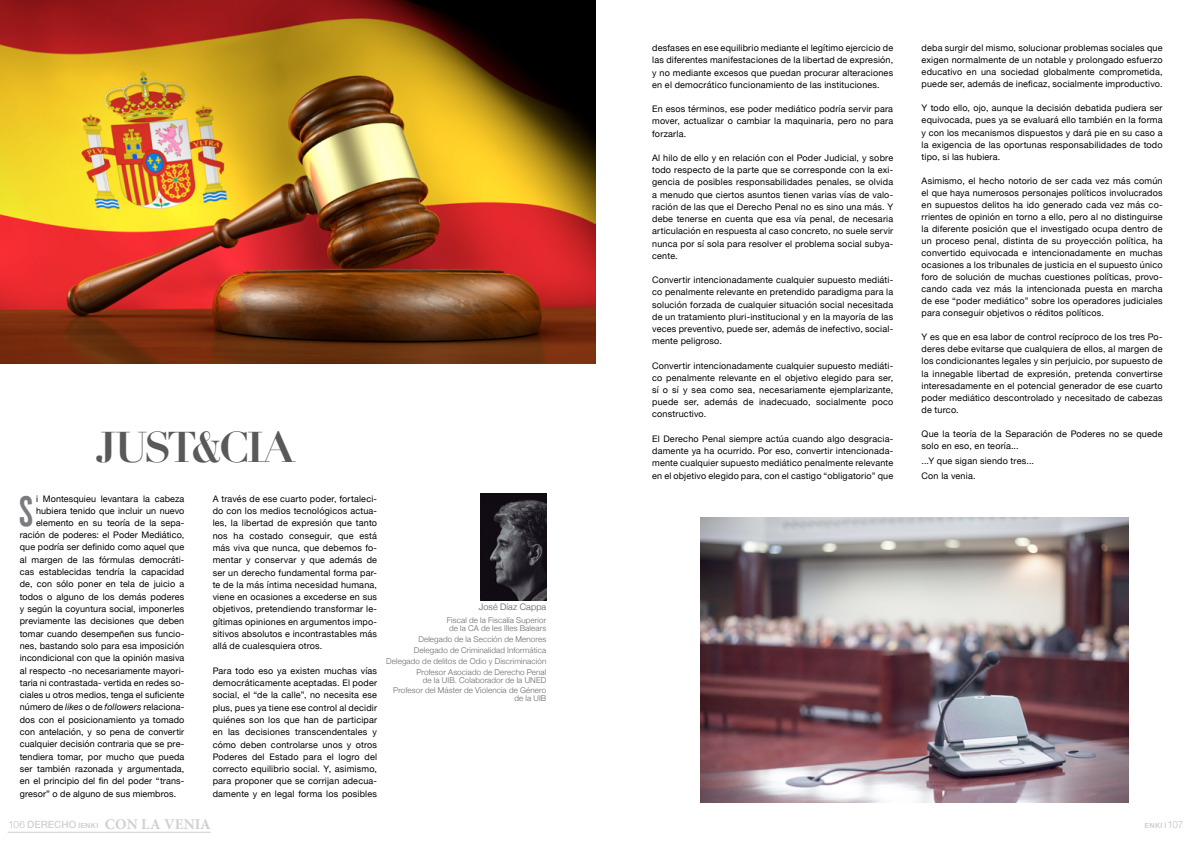
<style>
.page{position:relative;width:1191px;height:842px;background:#fff}
.page>*{position:absolute;margin:0;border:0;box-sizing:border-box;transform-origin:0 0}
.t1{font:45px "Alternate Got No 1 D";color:#7b7c7f}
.t2{font:700 42px "Didot";letter-spacing:-.065em;color:#58595b}
.t3{font:700 15px "Minion Pro";letter-spacing:.01em;color:#d0d0cd}
.t4{font:500 10px "Helvetica Neue";letter-spacing:.01em;color:#d0d0cd}
.t5{font:9px/12.2px "Helvetica Neue";letter-spacing:.015em;color:#000;text-align:justify}
.t6{font:300 9px "Helvetica Neue";letter-spacing:.01em;color:#58595b}
.t7{font:300 8px/10.8px "Helvetica Neue";letter-spacing:.015em;color:#67686b;text-align:right}
.t8{font:700 7px "Helvetica Neue";color:#d0d0cd}
.s1{font-style:italic}
.s2{font-weight:300;color:#bec0bd}
.s3{font-weight:700;font-size:7px}
.s4{font-weight:300;font-size:10px;color:#bec0bd}
</style>
<div class="page">
<img style="left:700px;top:517px;width:428px;height:285px">
<hr style="left:8px;top:832px;width:203px;height:1px;background:#d0d0cd">
<img style="left:480px;top:493px;width:66px;height:108px">
<img style="left:0;top:0;width:595px;height:364px">
<h2 class="t2" style="left:96px;top:421px;width:201px">JUST&amp;CIA</h2>
<h1 class="t1" style="left:19px;top:496px;width:16px">s</h1>
<p class="t5" style="left:36px;top:492px;width:150px">i Montesquieu levantara la cabeza</p>
<p class="t5" style="left:36px;top:504px;width:150px">hubiera tenido que incluir un nuevo</p>
<p class="t5" style="left:36px;top:516px;width:150px">elemento en su teoría de la sepa-</p>
<p class="t5" style="left:20px;top:529px;width:166px">ración de poderes: el Poder Mediático,</p>
<p class="t5" style="left:20px;top:541px;width:166px">que podría ser definido como aquel que</p>
<p class="t5" style="left:20px;top:553px;width:166px">al margen de las fórmulas democráti-</p>
<p class="t5" style="left:20px;top:566px;width:166px">cas establecidas tendría la capacidad</p>
<p class="t5" style="left:20px;top:578px;width:166px">de, con sólo poner en tela de juicio a</p>
<p class="t5" style="left:20px;top:590px;width:166px">todos o alguno de los demás poderes</p>
<p class="t5" style="left:20px;top:602px;width:166px">y según la coyuntura social, imponerles</p>
<p class="t5" style="left:20px;top:615px;width:166px">previamente las decisiones que deben</p>
<p class="t5" style="left:20px;top:627px;width:166px">tomar cuando desempeñen sus funcio-</p>
<p class="t5" style="left:20px;top:639px;width:166px">nes, bastando solo para esa imposición</p>
<p class="t5" style="left:20px;top:652px;width:166px">incondicional con que la opinión masiva</p>
<p class="t5" style="left:20px;top:664px;width:166px">al respecto -no necesariamente mayori-</p>
<p class="t5" style="left:20px;top:676px;width:166px">taria ni contrastada- vertida en redes so-</p>
<p class="t5" style="left:20px;top:689px;width:166px">ciales u otros medios, tenga el suficiente</p>
<p class="t5" style="left:20px;top:701px;width:166px">número de <span class="s1">likes</span> o de <span class="s1">followers</span> relaciona-</p>
<p class="t5" style="left:20px;top:713px;width:166px">dos con el posicionamiento ya tomado</p>
<p class="t5" style="left:20px;top:726px;width:166px">con antelación, y so pena de convertir</p>
<p class="t5" style="left:20px;top:738px;width:166px">cualquier decisión contraria que se pre-</p>
<p class="t5" style="left:20px;top:750px;width:166px">tendiera tomar, por mucho que pueda</p>
<p class="t5" style="left:20px;top:762px;width:166px">ser también razonada y argumentada,</p>
<p class="t5" style="left:20px;top:775px;width:166px">en el principio del fin del poder “trans-</p>
<p class="t5" style="left:20px;top:787px;width:158px">gresor” o de alguno de sus miembros.</p>
<p class="t5" style="left:213px;top:492px;width:166px">A través de ese cuarto poder, fortaleci&shy;do con los medios tecnológicos actua&shy;les, la libertad de expresión que tanto nos ha costado conseguir, que está más viva que nunca, que debemos fo&shy;mentar y conservar y que además de ser un derecho fundamental forma par&shy;te de la más íntima necesidad humana, viene en ocasiones a excederse en sus objetivos, pretendiendo transformar le&shy;gítimas opiniones en argumentos impo&shy;sitivos absolutos e incontrastables más allá de cualesquiera otros.</p>
<p class="t5" style="left:213px;top:664px;width:166px">Para todo eso ya existen muchas vías democráticamente aceptadas. El poder social, el “de la calle”, no necesita ese plus, pues ya tiene ese control al decidir quiénes son los que han de participar en las decisiones transcendentales y cómo deben controlarse unos y otros Poderes del Estado para el logro del correcto equilibrio social. Y, asimismo, para proponer que se corrijan adecua&shy;damente y en legal forma los posibles</p>
<h3 class="t3" style="left:105px;top:815px;width:107px">CON LA VENIA</h3>
<p class="t4" style="left:9px;top:818px;width:91px"><span class="s2">106</span> DERECHO <span class="s3">ENKI</span></p>
<p class="t6" style="left:479px;top:601px;width:69px">José Díaz Cappa</p>
<p class="t7" style="left:447px;top:616px;width:101px;line-height:8px;text-align:center">Fiscal de la Fiscalía Superior de la CA de les Illes Balears</p>
<p class="t7" style="left:386px;top:634px;width:162px">Delegado de la Sección de Menores Delegado de Criminalidad Informática Delegado de delitos de Odio y Discriminación Profesor Asociado de Derecho Penal</p>
<p class="t7" style="left:393px;top:674px;width:154px">de la UIB. Colaborador de la UNED<br>Profesor del Máster de Violencia de Género</p>
<p class="t7" style="left:514px;top:693px;width:33px">de la UIB</p>
<p class="t5" style="left:652px;top:42px;width:242px">desfases en ese equilibrio mediante el legítimo ejercicio de las diferentes manifestaciones de la libertad de expresión, y no mediante excesos que puedan procurar alteraciones en el democrático funcionamiento de las instituciones.</p>
<p class="t5" style="left:652px;top:103px;width:242px">En esos términos, ese poder mediático podría servir para mover, actualizar o cambiar la maquinaria, pero no para forzarla.</p>
<p class="t5" style="left:652px;top:152px;width:242px">Al hilo de ello y en relación con el Poder Judicial, y sobre todo respecto de la parte que se corresponde con la exi&shy;gencia de posibles responsabilidades penales, se olvida a menudo que ciertos asuntos tienen varias vías de valo&shy;ración de las que el Derecho Penal no es sino una más. Y debe tenerse en cuenta que esa vía penal, de necesaria articulación en respuesta al caso concreto, no suele servir nunca por sí sola para resolver el problema social subya&shy;cente.</p>
<p class="t5" style="left:652px;top:274px;width:242px">Convertir intencionadamente cualquier supuesto mediáti&shy;co penalmente relevante en pretendido paradigma para la solución forzada de cualquier situación social necesitada de un tratamiento pluri-institucional y en la mayoría de las veces preventivo, puede ser, además de inefectivo, social&shy;mente peligroso.</p>
<p class="t5" style="left:652px;top:359px;width:242px">Convertir intencionadamente cualquier supuesto mediáti&shy;co penalmente relevante en el objetivo elegido para ser, sí o sí y sea como sea, necesariamente ejemplarizante, puede ser, además de inadecuado, socialmente poco constructivo.</p>
<p class="t5" style="left:652px;top:432px;width:242px">El Derecho Penal siempre actúa cuando algo desgracia&shy;damente ya ha ocurrido. Por eso, convertir intencionada&shy;mente cualquier supuesto mediático penalmente relevante en el objetivo elegido para, con el castigo “obligatorio” que</p>
<p class="t5" style="left:921px;top:42px;width:242px">deba surgir del mismo, solucionar problemas sociales que exigen normalmente de un notable y prolongado esfuerzo educativo en una sociedad globalmente comprometida, puede ser, además de ineficaz, socialmente improductivo.</p>
<p class="t5" style="left:921px;top:102px;width:242px">Y todo ello, ojo, aunque la decisión debatida pudiera ser equivocada, pues ya se evaluará ello también en la forma y con los mecanismos dispuestos y dará pie en su caso a la exigencia de las oportunas responsabilidades de todo tipo, si las hubiera.</p>
<p class="t5" style="left:921px;top:174px;width:242px">Asimismo, el hecho notorio de ser cada vez más común el que haya numerosos personajes políticos involucrados en supuestos delitos ha ido generado cada vez más co&shy;rrientes de opinión en torno a ello, pero al no distinguirse la diferente posición que el investigado ocupa dentro de un proceso penal, distinta de su proyección política, ha convertido equivocada e intencionadamente en muchas ocasiones a los tribunales de justicia en el supuesto único foro de solución de muchas cuestiones políticas, provo&shy;cando cada vez más la intencionada puesta en marcha de ese “poder mediático” sobre los operadores judiciales para conseguir objetivos o réditos políticos.</p>
<p class="t5" style="left:921px;top:331px;width:242px">Y es que en esa labor de control recíproco de los tres Po&shy;deres debe evitarse que cualquiera de ellos, al margen de los condicionantes legales y sin perjuicio, por supuesto de la innegable libertad de expresión, pretenda convertirse interesadamente en el potencial generador de ese cuarto poder mediático descontrolado y necesitado de cabezas de turco.</p>
<p class="t5" style="left:921px;top:427px;width:242px">Que la teoría de la Separación de Poderes no se quede solo en eso, en teoría...</p>
<p class="t5" style="left:921px;top:453px;width:114px;line-height:14.9px">...Y que sigan siendo tres...<br>Con la venia.</p>
<p class="t8" style="left:1144px;top:821px;width:40px">ENKI <span class="s4">107</span></p>
</div>
